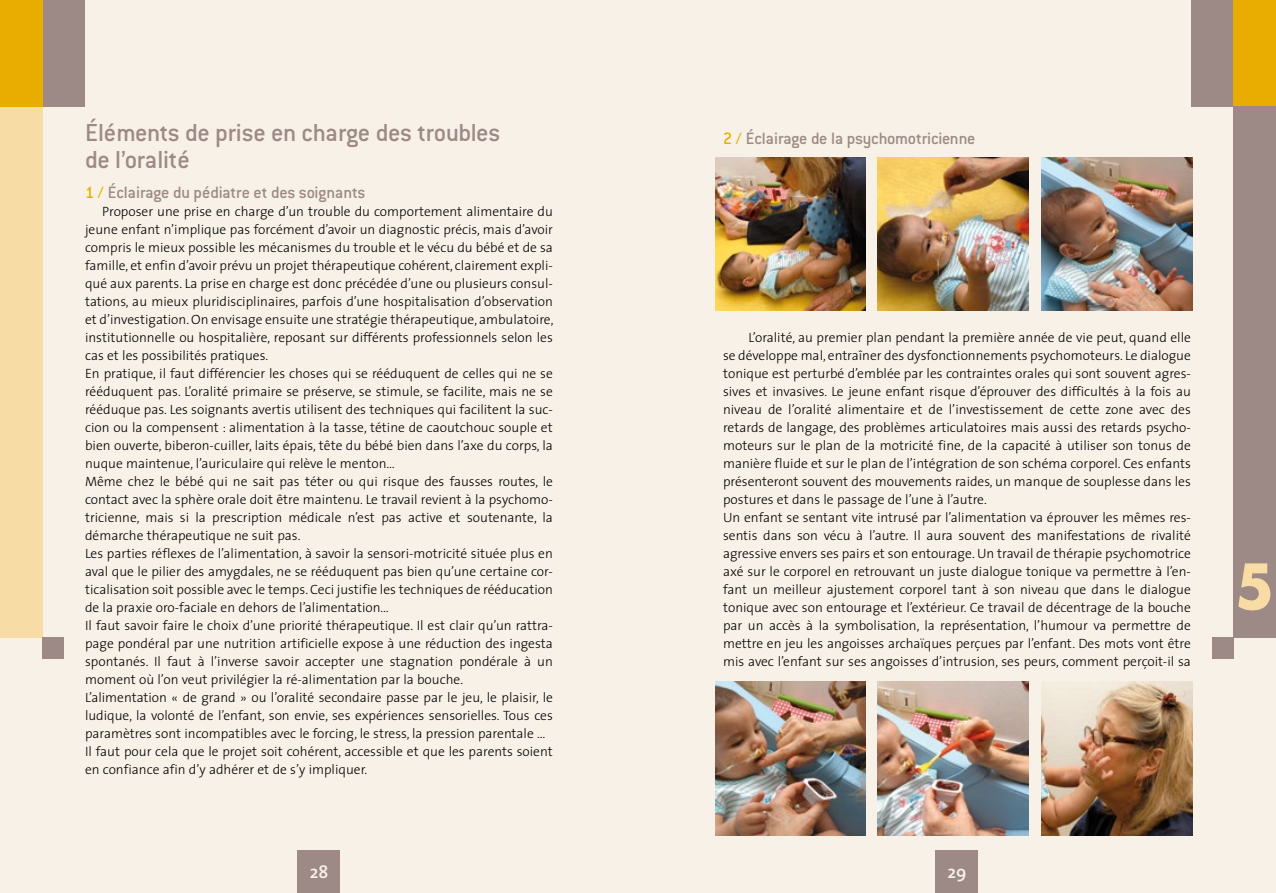
<style>
.page{position:relative;width:1276px;height:893px;background:#fff}
.page>*{position:absolute;margin:0;border:0;box-sizing:border-box;transform-origin:0 0}
.t1{font:700 60px "Futura";color:#f7dda5;scale:.95 1}
.t2{font:500 27px/27px "Conduit ITC";letter-spacing:-.015em;color:#9d8985}
.t3{font:500 18px "Conduit ITC";letter-spacing:-.015em;color:#9d8985}
.t4{font:600 18px "The Sans";color:#f7f1e8}
.t5{font:300 13.5px/18px "The Sans";color:#000}
.s1{color:#e8ad00}
</style>
<div class="page">
<div style="left:0;top:0;width:638px;height:893px;background:#f7f1e8"></div>
<div style="left:298px;top:850px;width:42px;height:43px;background:#9d8985"></div>
<div style="left:638px;top:0;width:638px;height:893px;background:#f7f1e8"></div>
<div style="left:935px;top:850px;width:43px;height:43px;background:#9d8985"></div>
<div style="left:1191px;top:0;width:42px;height:106px;background:#9d8985"></div>
<div style="left:1233px;top:0;width:43px;height:106px;background:#e8ad00"></div>
<div style="left:1233px;top:106px;width:43px;height:425px;background:#9d8985"></div>
<div style="left:1233px;top:531px;width:43px;height:107px;background:#9d8985"></div>
<div style="left:1212px;top:638px;width:21px;height:21px;background:#9d8985"></div>
<div style="left:0;top:0;width:43px;height:638px;background:#f7dda5"></div>
<div style="left:43px;top:0;width:42px;height:106px;background:#9d8985"></div>
<div style="left:0;top:0;width:43px;height:106px;background:#e8ad00"></div>
<div style="left:43px;top:638px;width:21px;height:21px;background:#9d8985"></div>
<img style="left:715px;top:157px;width:150px;height:154px">
<img style="left:877px;top:157px;width:151px;height:154px">
<img style="left:1041px;top:157px;width:151px;height:154px">
<img style="left:715px;top:682px;width:150px;height:153px">
<img style="left:877px;top:682px;width:151px;height:153px">
<img style="left:1041px;top:682px;width:151px;height:153px">
<h2 class="t2" style="left:85px;top:119px;width:417px">Éléments de prise en charge des troubles de l’oralité</h2>
<h3 class="t3" style="left:85px;top:182px;width:282px"><span class="s1">1 /</span> Éclairage du pédiatre et des soignants</h3>
<p class="t5" style="left:85px;top:202px;width:470px;text-indent:17px">Proposer une prise en charge d’un trouble du comportement alimentaire du jeune enfant n’implique pas forcément d’avoir un diagnostic précis, mais d’avoir compris le mieux possible les mécanismes du trouble et le vécu du bébé et de sa famille, et enfin d’avoir prévu un projet thérapeutique cohérent, clairement expli&shy;qué aux parents. La prise en charge est donc précédée d’une ou plusieurs consul&shy;tations, au mieux pluridisciplinaires, parfois d’une hospitalisation d’observation et d’investigation. On envisage ensuite une stratégie thérapeutique, ambulatoire, institutionnelle ou hospitalière, reposant sur différents professionnels selon les cas et les possibilités pratiques.<br>En pratique, il faut différencier les choses qui se rééduquent de celles qui ne se rééduquent pas. L’oralité primaire se préserve, se stimule, se facilite, mais ne se rééduque pas. Les soignants avertis utilisent des techniques qui facilitent la suc&shy;cion ou la compensent : alimentation à la tasse, tétine de caoutchouc souple et bien ouverte, biberon-cuiller, laits épais, tête du bébé bien dans l’axe du corps, la nuque maintenue, l’auriculaire qui relève le menton…<br>Même chez le bébé qui ne sait pas téter ou qui risque des fausses routes, le contact avec la sphère orale doit être maintenu. Le travail revient à la psychomo&shy;tricienne, mais si la prescription médicale n’est pas active et soutenante, la démarche thérapeutique ne suit pas.<br>Les parties réflexes de l’alimentation, à savoir la sensori-motricité située plus en aval que le pilier des amygdales, ne se rééduquent pas bien qu’une certaine cor&shy;ticalisation soit possible avec le temps. Ceci justifie les techniques de rééducation de la praxie oro-faciale en dehors de l’alimentation…<br>Il faut savoir faire le choix d’une priorité thérapeutique. Il est clair qu’un rattra&shy;page pondéral par une nutrition artificielle expose à une réduction des ingesta spontanés. Il faut à l’inverse savoir accepter une stagnation pondérale à un moment où l’on veut privilégier la ré-alimentation par la bouche.<br>L’alimentation « de grand » ou l’oralité secondaire passe par le jeu, le plaisir, le ludique, la volonté de l’enfant, son envie, ses expériences sensorielles. Tous ces paramètres sont incompatibles avec le forcing, le stress, la pression parentale … Il faut pour cela que le projet soit cohérent, accessible et que les parents soient en confiance afin d’y adhérer et de s’y impliquer.</p>
<h3 class="t4" style="left:310px;top:857px;width:20px">28</h3>
<h3 class="t3" style="left:723px;top:128px;width:254px"><span class="s1">2 /</span> Éclairage de la psychomotricienne</h3>
<p class="t5" style="left:723px;top:328px;width:469px;text-indent:26px">L’oralité, au premier plan pendant la première année de vie peut, quand elle se développe mal, entraîner des dysfonctionnements psychomoteurs. Le dialogue tonique est perturbé d’emblée par les contraintes orales qui sont souvent agres&shy;sives et invasives. Le jeune enfant risque d’éprouver des difficultés à la fois au niveau de l’oralité alimentaire et de l’investissement de cette zone avec des retards de langage, des problèmes articulatoires mais aussi des retards psycho&shy;moteurs sur le plan de la motricité fine, de la capacité à utiliser son tonus de manière fluide et sur le plan de l’intégration de son schéma corporel. Ces enfants présenteront souvent des mouvements raides, un manque de souplesse dans les postures et dans le passage de l’une à l’autre.<br>Un enfant se sentant vite intrusé par l’alimentation va éprouver les mêmes res&shy;sentis dans son vécu à l’autre. Il aura souvent des manifestations de rivalité agressive envers ses pairs et son entourage. Un travail de thérapie psychomotrice axé sur le corporel en retrouvant un juste dialogue tonique va permettre à l’en&shy;fant un meilleur ajustement corporel tant à son niveau que dans le dialogue tonique avec son entourage et l’extérieur. Ce travail de décentrage de la bouche par un accès à la symbolisation, la représentation, l’humour va permettre de mettre en jeu les angoisses archaïques perçues par l’enfant. Des mots vont être mis avec l’enfant sur ses angoisses d’intrusion, ses peurs, comment perçoit-il sa</p>
<h1 class="t1" style="left:1235px;top:546px;width:43px">5</h1>
<h3 class="t4" style="left:947px;top:857px;width:21px">29</h3>
</div>
